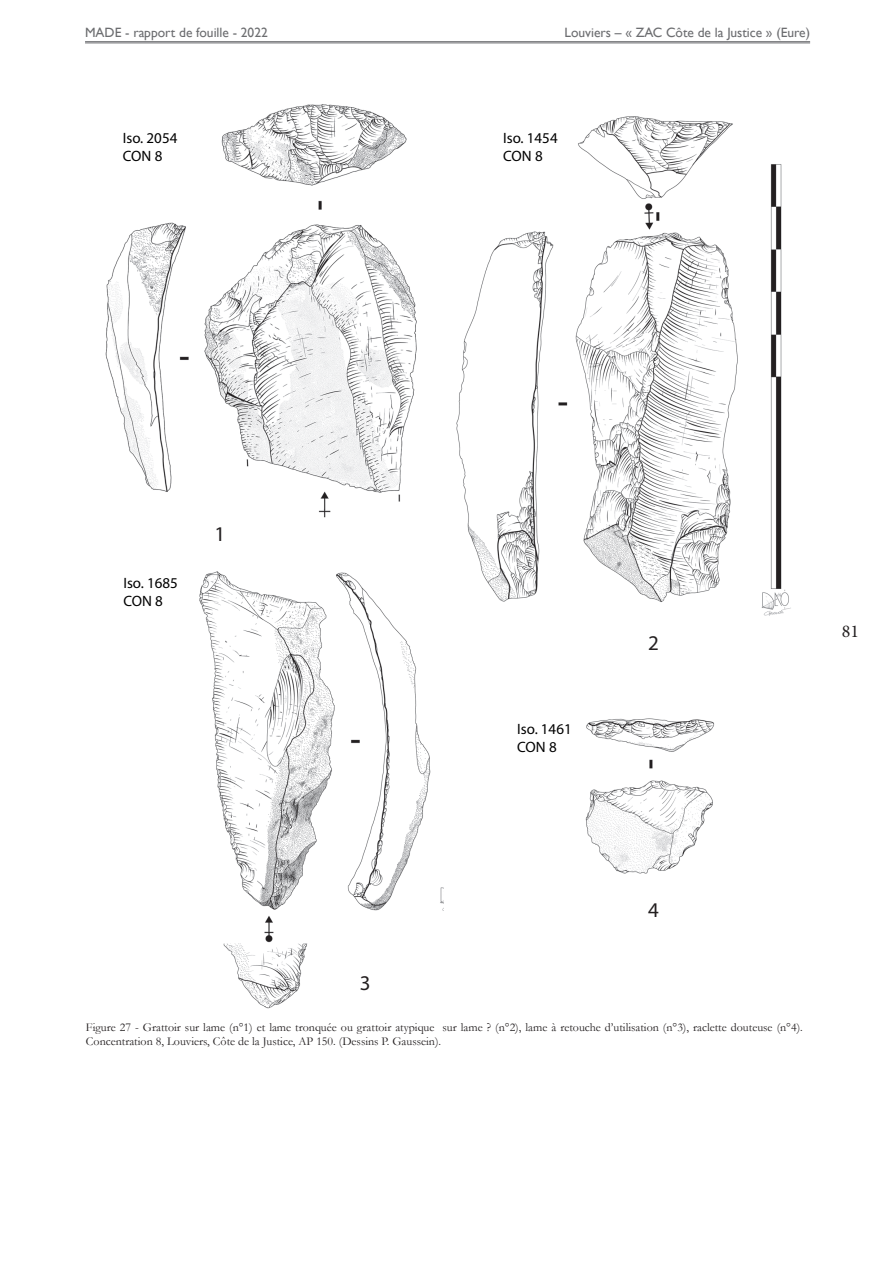
<style>
.page{position:relative;width:893px;height:1263px;background:#fff}
.page>*{position:absolute;margin:0;border:0;box-sizing:border-box;transform-origin:0 0}
.t1{font:21px "Myriad Pro";color:#231f20}
.t2{font:18px "Minion Pro";color:#231f20}
.t3{font:15px/18px "Myriad Pro";color:#000001}
.t4{font:13.5px "Gill Sans";color:#6c6d70}
.Titre_figures{font:12px/14.4px "Garamond";color:#231f20}
</style>
<div class="page">
<hr style="left:85px;top:41px;width:725px;height:1px;background:#6c6d70">
<hr style="left:85px;top:43px;width:725px;height:1px;background:#6c6d70">
<img style="left:585px;top:718px;width:130px;height:156px">
<img style="left:199px;top:571px;width:245px;height:438px">
<img style="left:105px;top:104px;width:312px;height:414px">
<img style="left:443px;top:116px;width:348px;height:505px">
<p class="t4" style="left:85px;top:25px;width:184px">MADE - rapport de fouille - 2022</p>
<p class="t4" style="left:564px;top:25px;width:247px">Louviers – « ZAC Côte de la Justice » (Eure)</p>
<p class="t3" style="left:123px;top:129px;width:56px">Iso. 2054<br>CON 8</p>
<p class="t3" style="left:503px;top:129px;width:56px">Iso. 1454<br>CON 8</p>
<p class="t3" style="left:123px;top:574px;width:56px">Iso. 1685<br>CON 8</p>
<p class="t1" style="left:214px;top:521px;width:12px">1</p>
<p class="t3" style="left:517px;top:719px;width:56px">Iso. 1461<br>CON 8</p>
<p class="t1" style="left:648px;top:630px;width:12px">2</p>
<h2 class="t2" style="left:842px;top:619px;width:19px">81</h2>
<p class="t1" style="left:360px;top:970px;width:12px">3</p>
<p class="t1" style="left:648px;top:897px;width:12px">4</p>
<p class="Titre_figures" style="left:86px;top:1019px;width:718px">Figure 27 - Grattoir sur lame (n°1) et lame tronquée ou grattoir atypique sur lame ? (n°2), lame à retouche d’utilisation (n°3), raclette douteuse (n°4).<br>Concentration 8, Louviers, Côte de la Justice, AP 150. (Dessins P. Gaussein).</p>
</div>
